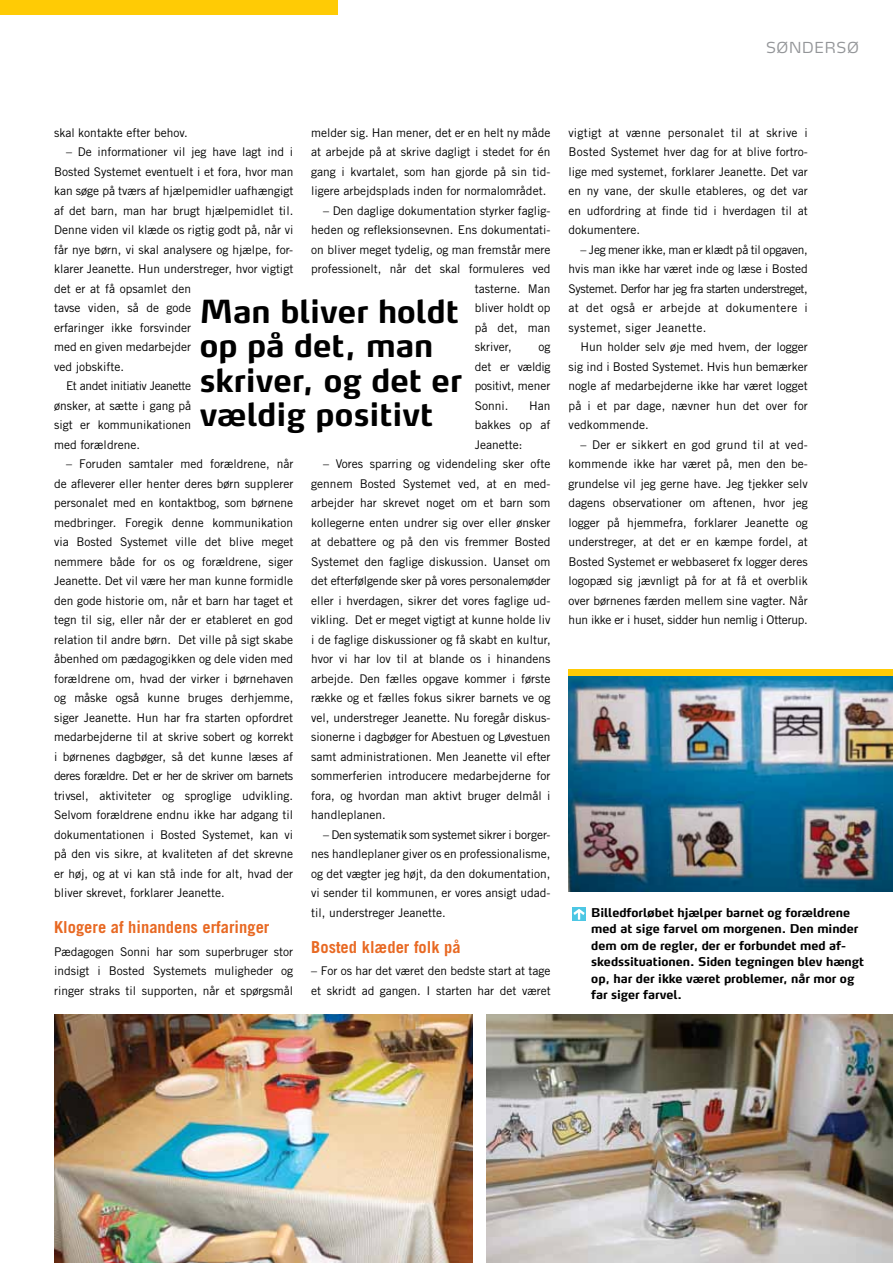
<style>
.page{position:relative;width:893px;height:1263px;background:#fff}
.page>*{position:absolute;margin:0;border:0;box-sizing:border-box;transform-origin:0 0}
.t1{font:700 31.5px/34.5px "Max";color:#000}
.t2{font:700 16.5px "Trade Gothic LT Std";color:#e86923}
.t3{font:300 15px "Max LF";color:#939598}
.t4{font:12px/19.5px "Trade Gothic LT Std";color:#000;text-align:justify}
.t5{font:700 12px/16.5px "Max";letter-spacing:-.005em;color:#000}
.t6{font:12px "Trade Gothic LT Std";letter-spacing:-.03em;color:#000}
</style>
<div class="page">
<div style="left:0;top:0;width:338px;height:14px;background:#ffcb05"></div>
<img style="left:486px;top:1014px;width:407px;height:249px">
<img style="left:569px;top:675px;width:324px;height:216px">
<img style="left:54px;top:1014px;width:418px;height:249px">
<div style="left:568px;top:669px;width:325px;height:6px;background:#ffcb05"></div>
<div style="left:572px;top:907px;width:14px;height:14px;background:#4dc7e4"></div>
<svg style="left:573px;top:909px;width:12px;height:11px"></svg>
<p class="t3" style="left:766px;top:38px;width:94px">Søndersø</p>
<p class="t4" style="left:311px;top:123px;width:241px">melder sig. Han mener, det er en helt ny måde at arbejde på at skrive dagligt i stedet for én gang i kvartalet, som han gjorde på sin tid&shy;ligere arbejdsplads inden for normalområdet.</p>
<p class="t4" style="left:323px;top:201px;width:229px">– Den daglige dokumentation styrker faglig-</p>
<p class="t4" style="left:311px;top:220px;width:241px">heden og refleksionsevnen. Ens dokumentati-</p>
<p class="t4" style="left:311px;top:240px;width:241px">on bliver meget tydelig, og man fremstår mere</p>
<p class="t4" style="left:311px;top:259px;width:241px">professionelt, når det skal formuleres ved</p>
<p class="t4" style="left:475px;top:279px;width:77px">tasterne. Man</p>
<p class="t4" style="left:475px;top:298px;width:77px">bliver holdt op</p>
<p class="t4" style="left:475px;top:318px;width:77px">på det, man</p>
<p class="t4" style="left:475px;top:337px;width:38px">skriver,</p>
<p class="t4" style="left:54px;top:123px;width:135px">skal kontakte efter behov.</p>
<p class="t4" style="left:66px;top:142px;width:229px">– De informationer vil jeg have lagt ind i</p>
<p class="t4" style="left:54px;top:162px;width:241px">Bosted Systemet eventuelt i et fora, hvor man</p>
<p class="t4" style="left:54px;top:181px;width:241px">kan søge på tværs af hjælpemidler uafhængigt</p>
<p class="t4" style="left:54px;top:201px;width:241px">af det barn, man har brugt hjælpemidlet til.</p>
<p class="t4" style="left:54px;top:220px;width:241px">Denne viden vil klæde os rigtig godt på, når vi</p>
<p class="t4" style="left:54px;top:240px;width:241px">får nye børn, vi skal analysere og hjælpe, for-</p>
<p class="t4" style="left:54px;top:259px;width:241px">klarer Jeanette. Hun understreger, hvor vigtigt</p>
<p class="t4" style="left:54px;top:279px;width:139px">det er at få opsamlet den</p>
<p class="t4" style="left:54px;top:298px;width:139px">tavse viden, så de gode</p>
<p class="t4" style="left:54px;top:318px;width:139px">erfaringer ikke forsvinder</p>
<p class="t4" style="left:54px;top:337px;width:139px">med en given medarbejder</p>
<p class="t4" style="left:54px;top:357px;width:71px">ved jobskifte.</p>
<p class="t6" style="left:66px;top:379px;width:127px">Et andet initiativ Jeanette</p>
<p class="t4" style="left:54px;top:396px;width:139px">ønsker, at sætte i gang på</p>
<p class="t4" style="left:54px;top:415px;width:139px">sigt er kommunikationen</p>
<p class="t4" style="left:54px;top:435px;width:87px">med forældrene.</p>
<p class="t4" style="left:54px;top:454px;width:241px;text-indent:12px">– Foruden samtaler med forældrene, når de afleverer eller henter deres børn supplerer personalet med en kontaktbog, som børnene medbringer. Foregik denne kommunikation via Bosted Systemet ville det blive meget nemmere både for os og forældrene, siger Jeanette. Det vil være her man kunne formidle den gode historie om, når et barn har taget et tegn til sig, eller når der er etableret en god relation til andre børn. Det ville på sigt skabe åbenhed om pædagogikken og dele viden med forældrene om, hvad der virker i børnehaven og måske også kunne bruges derhjemme, siger Jeanette. Hun har fra starten opfordret medarbejderne til at skrive sobert og korrekt i børnenes dagbøger, så det kunne læses af deres forældre. Det er her de skriver om barnets trivsel, aktiviteter og sproglige udvikling.<br>Selvom forældrene endnu ikke har adgang til dokumentationen i Bosted Systemet, kan vi på den vis sikre, at kvaliteten af det skrevne er høj, og at vi kan stå inde for alt, hvad der bliver skrevet, forklarer Jeanette.</p>
<h2 class="t2" style="left:54px;top:917px;width:217px">Klogere af hinandens erfaringer</h2>
<p class="t4" style="left:54px;top:942px;width:241px">Pædagogen Sonni har som superbruger stor indsigt i Bosted Systemets muligheder og ringer straks til supporten, når et spørgsmål</p>
<h1 class="t1" style="left:200px;top:294px;width:264px">Man bliver holdt op på det, man skriver, og det er vældig positivt</h1>
<p class="t4" style="left:475px;top:337px;width:77px;text-indent:64px">og det er vældig positivt, mener Sonni.</p>
<p class="t4" style="left:475px;top:396px;width:77px;text-indent:54px">Han bakkes op af Jeanette:</p>
<p class="t4" style="left:311px;top:454px;width:241px;text-indent:12px">– Vores sparring og videndeling sker ofte gennem Bosted Systemet ved, at en med&shy;arbejder har skrevet noget om et barn som kollegerne enten undrer sig over eller ønsker at debattere og på den vis fremmer Bosted Systemet den faglige diskussion. Uanset om det efterfølgende sker på vores personalemøder eller i hverdagen, sikrer det vores faglige ud&shy;vikling. Det er meget vigtigt at kunne holde liv i de faglige diskussioner og få skabt en kultur, hvor vi har lov til at blande os i hinandens arbejde. Den fælles opgave kommer i første række og et fælles fokus sikrer barnets ve og vel, understreger Jeanette. Nu foregår diskus&shy;sionerne i dagbøger for Abestuen og Løvestuen samt administrationen. Men Jeanette vil efter sommerferien introducere medarbejderne for fora, og hvordan man aktivt bruger delmål i handleplanen.</p>
<p class="t4" style="left:311px;top:825px;width:241px;text-indent:12px">– Den systematik som systemet sikrer i borger&shy;nes handleplaner giver os en professionalisme, og det vægter jeg højt, da den dokumentation, vi sender til kommunen, er vores ansigt udad&shy;til, understreger Jeanette.</p>
<h2 class="t2" style="left:311px;top:937px;width:151px">Bosted klæder folk på</h2>
<p class="t4" style="left:311px;top:961px;width:241px">– For os har det været den bedste start at tage et skridt ad gangen. I starten har det været</p>
<p class="t4" style="left:569px;top:123px;width:241px">vigtigt at vænne personalet til at skrive i Bosted Systemet hver dag for at blive fortro&shy;lige med systemet, forklarer Jeanette. Det var en ny vane, der skulle etableres, og det var en udfordring at finde tid i hverdagen til at dokumentere.</p>
<p class="t4" style="left:569px;top:240px;width:241px;text-indent:12px">– Jeg mener ikke, man er klædt på til opgaven, hvis man ikke har været inde og læse i Bosted Systemet. Derfor har jeg fra starten understreget, at det også er arbejde at dokumentere i systemet, siger Jeanette.</p>
<p class="t4" style="left:569px;top:337px;width:241px;text-indent:12px">Hun holder selv øje med hvem, der logger sig ind i Bosted Systemet. Hvis hun bemærker nogle af medarbejderne ikke har været logget på i et par dage, nævner hun det over for vedkommende.</p>
<p class="t4" style="left:569px;top:435px;width:241px;text-indent:12px">– Der er sikkert en god grund til at ved&shy;kommende ikke har været på, men den be&shy;grundelse vil jeg gerne have. Jeg tjekker selv dagens observationer om aftenen, hvor jeg logger på hjemmefra, forklarer Jeanette og understreger, at det er en kæmpe fordel, at Bosted Systemet er webbaseret fx logger deres logopæd sig jævnligt på for at få et overblik over børnenes færden mellem sine vagter. Når hun ikke er i huset, sidder hun nemlig i Otterup.</p>
<p class="t5" style="left:591px;top:904px;width:274px">Billedforløbet hjælper barnet og forældrene med at sige farvel om morgenen. Den minder dem om de regler, der er forbundet med af&shy;skedssituationen. Siden tegningen blev hængt op, har der ikke været problemer, når mor og far siger farvel.</p>
</div>
